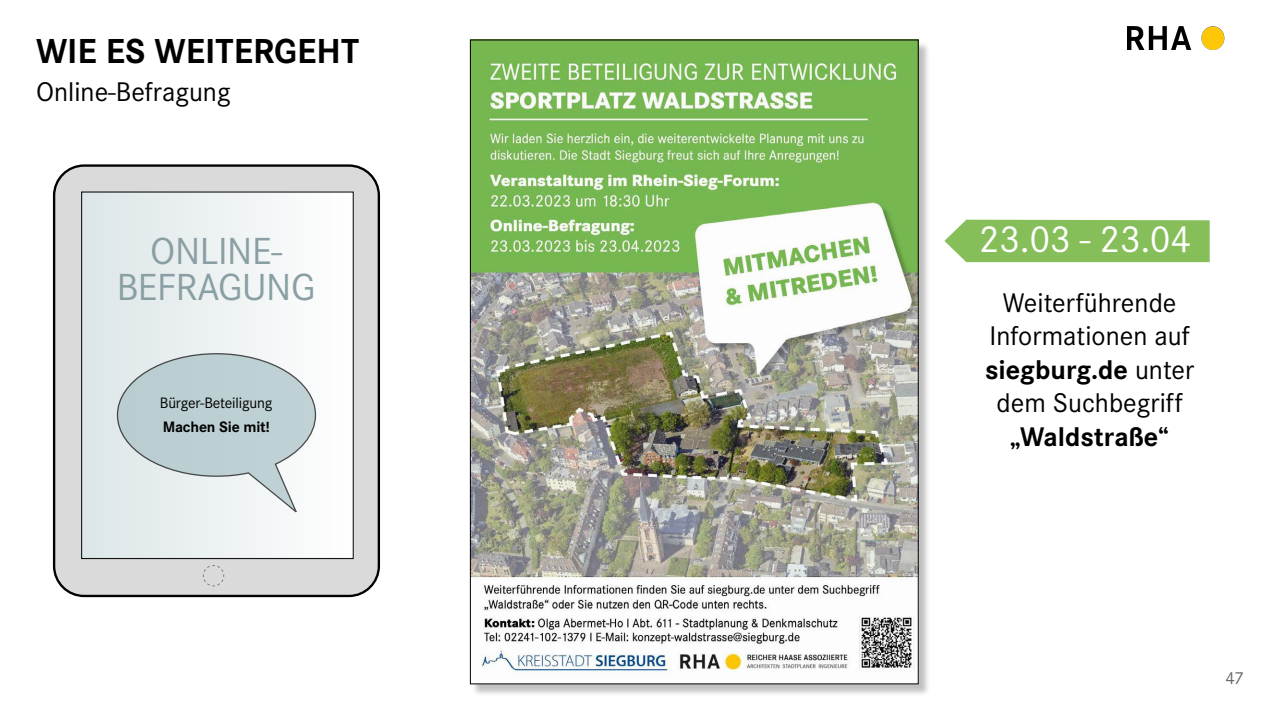
<style>
.page{position:relative;width:1280px;height:720px;background:#fff}
.page>*{position:absolute;margin:0;border:0;box-sizing:border-box;transform-origin:0 0}
.t1{font:39.2px "Corporate S";letter-spacing:-.01em;color:#899fa3}
.t2{font:39.2px "Corporate S";letter-spacing:-.01em;color:#fff}
.Überschrift_1{font:700 36px "Corporate STOT";color:#000}
.t3{font:28px/33.6px "Corporate S";color:#000;text-align:center}
.Überschrift_1-2{font:28px "Corporate STOT";color:#000}
.t4{font:18px "Corporate S";color:#666}
.t5{font:15.7px "Corporate S";letter-spacing:-.01em;color:#000}
.t6{font:700 15.7px "Corporate S";letter-spacing:-.01em;color:#000}
.s1{font-weight:700}
</style>
<div class="page">
<div style="left:472px;top:41px;width:459px;height:656px;background:#000;opacity:.25"></div>
<img style="left:472px;top:42px;width:444px;height:640px">
<div style="left:54px;top:166px;width:325px;height:430px;background:#dadada;border-radius:30px"></div>
<div style="left:53px;top:164px;width:327px;height:433px;border:2px solid #000;border-radius:30px"></div>
<div style="left:82px;top:192px;width:271px;height:366px;background:linear-gradient(to right,#dce6e8,#fffefe)"></div>
<div style="left:81px;top:191px;width:273px;height:368px;border:1px solid #000"></div>
<svg style="left:116px;top:352px;width:201px;height:161px;background:#ccd9db"></svg>
<svg style="left:203px;top:565px;width:21px;height:21px"></svg>
<div style="left:944px;top:220px;width:266px;height:42px;background:#86bf59"></div>
<img style="left:1127px;top:27px;width:98px;height:23px">
<p class="Überschrift_1" style="left:36px;top:31px;width:325px">WIE ES WEITERGEHT</p>
<p class="Überschrift_1-2" style="left:36px;top:76px;width:196px">Online-Befragung</p>
<p class="t1" style="left:150px;top:229px;width:133px">ONLINE-</p>
<p class="t1" style="left:117px;top:265px;width:200px">BEFRAGUNG</p>
<p class="t5" style="left:160px;top:394px;width:114px">Bürger-Beteiligung</p>
<p class="t6" style="left:163px;top:418px;width:109px">Machen Sie mit!</p>
<p class="t2" style="left:979px;top:217px;width:214px">23.03 - 23.04</p>
<p class="t3" style="left:985px;top:286px;width:211px">Weiterführende<br>Informationen auf <span class="s1">siegburg.de</span> unter dem Suchbegriff <span class="s1">„Waldstraße“</span></p>
<p class="t4" style="left:1226px;top:668px;width:20px">47</p>
</div>
